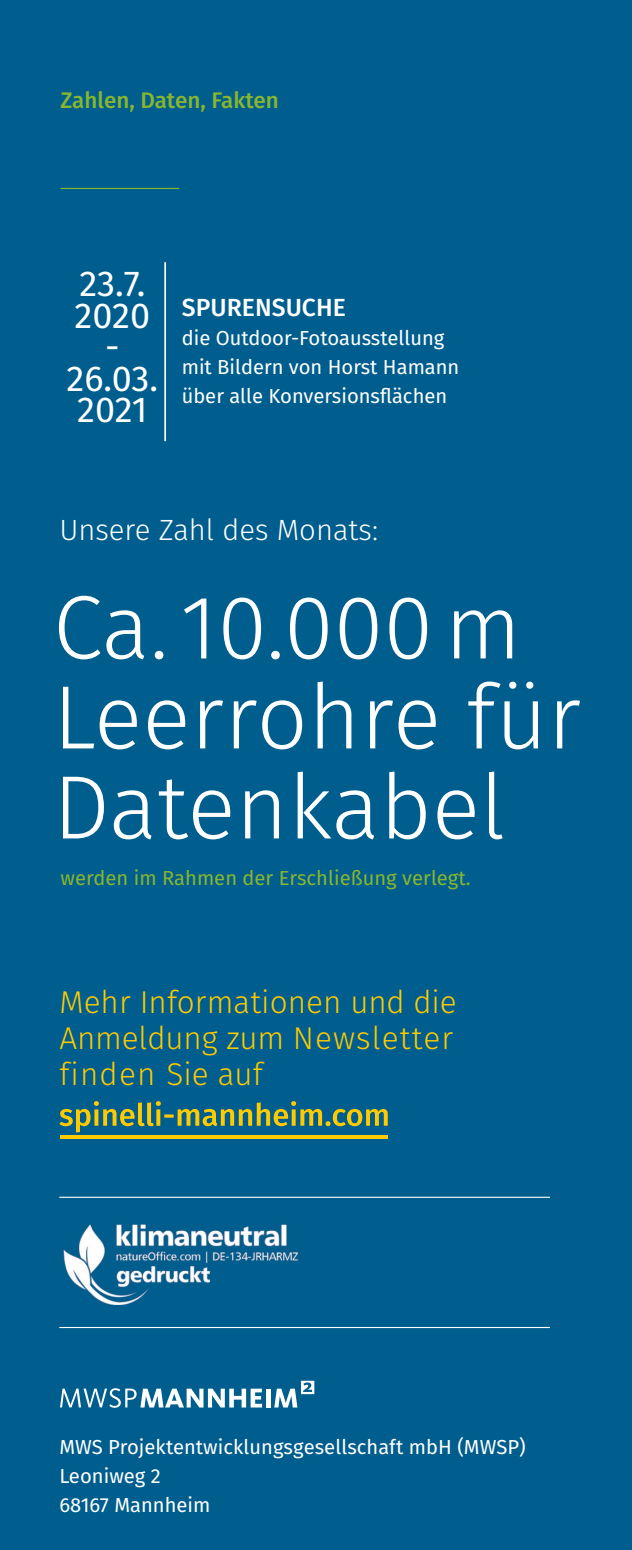
<style>
.page{position:relative;width:632px;height:1550px;background:#fff}
.page>*{position:absolute;margin:0;border:0;box-sizing:border-box;transform-origin:0 0}
.t1{font:300 90px/90px "Fira Sans";color:#fff}
.t2{font:36px/31.5px "Fira Sans";letter-spacing:-.005em;color:#fff;text-align:center}
.t3{font:300 31.5px/36px "Fira Sans";color:#ffca00;text-align:justify}
.t4{font:300 29.25px "Fira Sans";color:#fff}
.t5{font:500 24.75px "Fira Sans";color:#fff}
.t6{font:500 22.5px "Fira Sans";color:#88b62e}
.t7{font:20.25px/29.2px "Fira Sans";color:#fff}
.t8{font:20.25px "Fira Sans";color:#88b62e}
</style>
<div class="page">
<div style="left:0;top:0;width:631px;height:1550px;background:#005e8e"></div>
<hr style="left:60px;top:188px;width:119px;height:1px;background:#88b62e">
<svg style="left:59px;top:1101px;width:328px;height:31px"></svg>
<hr style="left:60px;top:1135px;width:327px;height:4px;background:#ffca00">
<hr style="left:59px;top:1327px;width:490px;height:1px;background:#fff">
<hr style="left:59px;top:1197px;width:490px;height:1px;background:#fff">
<svg style="left:60px;top:1388px;width:202px;height:20px"></svg>
<hr style="left:266px;top:1389px;width:4px;height:18px;background:#fff">
<svg style="left:274px;top:1381px;width:40px;height:26px"></svg>
<hr style="left:164px;top:262px;width:2px;height:179px;background:#fff">
<img style="left:63px;top:1224px;width:236px;height:81px">
<p class="t6" style="left:60px;top:82px;width:220px">Zahlen, Daten, Fakten</p>
<h2 class="t2" style="left:66px;top:267px;width:93px">23.7.<br>2020 -<br>26.03.<br>2021</h2>
<p class="t5" style="left:182px;top:287px;width:165px">SPURENSUCHE</p>
<p class="t7" style="left:182px;top:323px;width:279px">die Outdoor-Fotoausstellung mit Bildern von Horst Hamann über alle Konversionsflächen</p>
<h3 class="t4" style="left:59px;top:509px;width:320px">Unsere Zahl des Monats:</h3>
<h1 class="t1" style="left:53px;top:581px;width:529px">Ca. 10.000 m<br>Leerrohre für<br>Datenkabel</h1>
<p class="t8" style="left:60px;top:862px;width:411px">werden im Rahmen der Erschließung verlegt.</p>
<h3 class="t3" style="left:59px;top:984px;width:398px">Mehr Informationen und die Anmeldung zum Newsletter finden Sie auf</h3>
<p class="t7" style="left:59px;top:1431px;width:468px">MWS Projektentwicklungsgesellschaft mbH (MWSP)<br>Leoniweg 2<br>68167 Mannheim</p>
</div>
